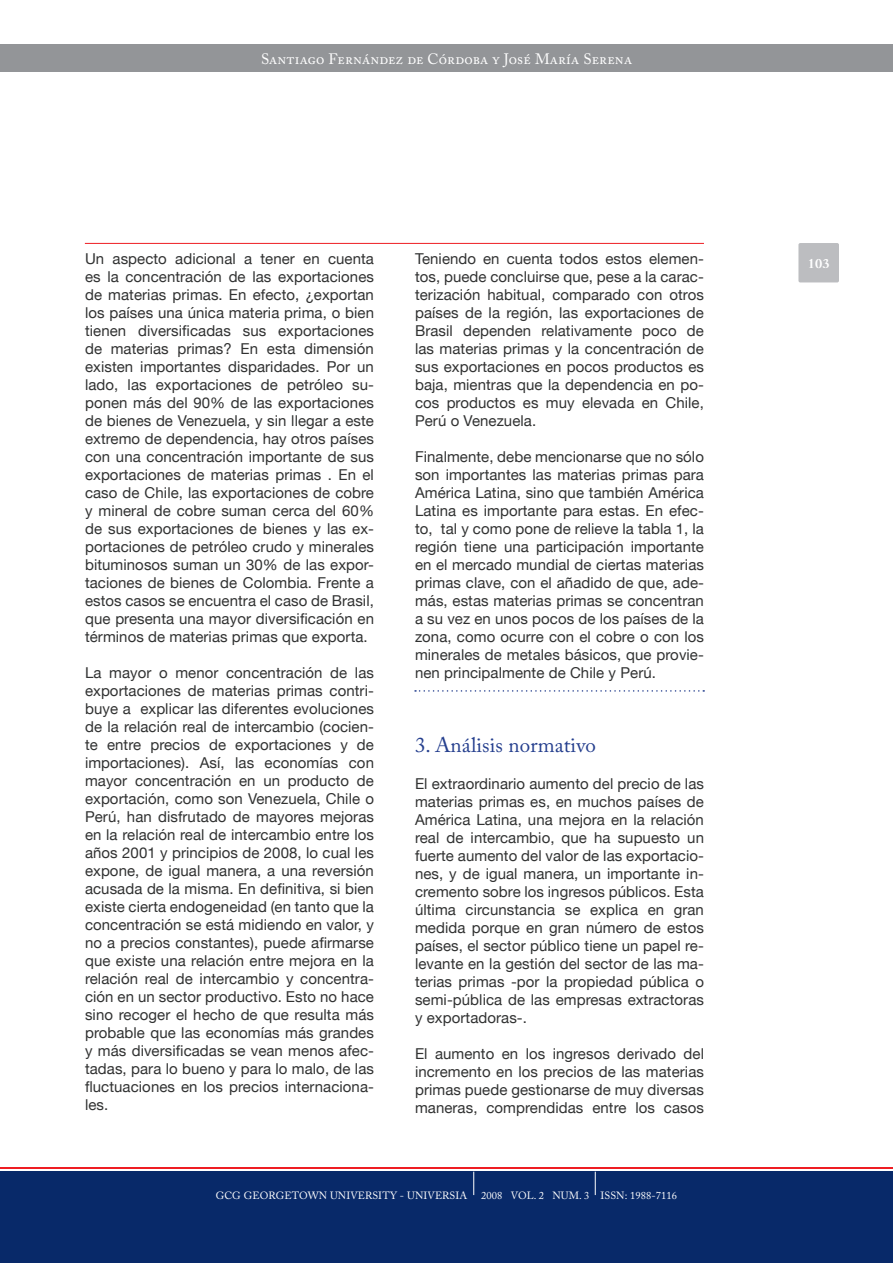
<style>
.page{position:relative;width:893px;height:1263px;background:#fff}
.page>*{position:absolute;margin:0;border:0;box-sizing:border-box;transform-origin:0 0}
.body{font:21px "Adobe Caslon Pro";color:#253f8e}
.body-2{font:15px/18px "Helvetica Neue";letter-spacing:.005em;color:#313232;text-align:justify}
.t1{font:15px "Adobe Caslon Pro";letter-spacing:.01em;color:#fff}
.t2{font:300 15px "Caslon";color:#fff}
.t3{font:10.5px "Adobe Caslon Pro";letter-spacing:.01em;color:#fff}
</style>
<div class="page">
<div style="left:0;top:1172px;width:893px;height:91px;background:#082969"></div>
<hr style="left:0;top:1167px;width:893px;height:1px;background:#ee1d23">
<div style="left:0;top:44px;width:893px;height:27px;background:#939598"></div>
<hr style="left:85px;top:243px;width:619px;height:1px;background:#ee1d23">
<div style="left:798px;top:243px;width:41px;height:39px;background:#bcbdc0;border-radius:2px"></div>
<svg style="left:473px;top:1172px;width:1px;height:23px"></svg>
<svg style="left:595px;top:1172px;width:1px;height:23px"></svg>
<svg style="left:415px;top:690px;width:289px;height:2px"></svg>
<p class="t1" style="left:261px;top:50px;width:372px">Santiago Fernández de Córdoba y José María Serena</p>
<p class="body-2" style="left:85px;top:250px;width:290px">Un aspecto adicional a tener en cuenta</p>
<p class="t2" style="left:808px;top:257px;width:23px">103</p>
<p class="body-2" style="left:85px;top:268px;width:290px">es la concentración de las exportaciones de materias primas. En efecto, ¿exportan los países una única materia prima, o bien tienen diversificadas sus exportaciones de materias primas? En esta dimensión existen importantes disparidades. Por un lado, las exportaciones de petróleo su&shy;ponen más del 90% de las exportaciones de bienes de Venezuela, y sin llegar a este extremo de dependencia, hay otros países con una concentración importante de sus exportaciones de materias primas . En el caso de Chile, las exportaciones de cobre y mineral de cobre suman cerca del 60% de sus exportaciones de bienes y las ex&shy;portaciones de petróleo crudo y minerales bituminosos suman un 30% de las expor&shy;taciones de bienes de Colombia. Frente a estos casos se encuentra el caso de Brasil, que presenta una mayor diversificación en términos de materias primas que exporta.</p>
<p class="body-2" style="left:85px;top:664px;width:290px">La mayor o menor concentración de las exportaciones de materias primas contri&shy;buye a explicar las diferentes evoluciones de la relación real de intercambio (cocien&shy;te entre precios de exportaciones y de importaciones). Así, las economías con mayor concentración en un producto de exportación, como son Venezuela, Chile o Perú, han disfrutado de mayores mejoras en la relación real de intercambio entre los años 2001 y principios de 2008, lo cual les expone, de igual manera, a una reversión acusada de la misma. En definitiva, si bien existe cierta endogeneidad (en tanto que la concentración se está midiendo en valor, y no a precios constantes), puede afirmarse que existe una relación entre mejora en la relación real de intercambio y concentra&shy;ción en un sector productivo. Esto no hace sino recoger el hecho de que resulta más probable que las economías más grandes y más diversificadas se vean menos afec&shy;tadas, para lo bueno y para lo malo, de las fluctuaciones en los precios internaciona&shy;les.</p>
<p class="body-2" style="left:415px;top:250px;width:290px">Teniendo en cuenta todos estos elemen&shy;tos, puede concluirse que, pese a la carac&shy;terización habitual, comparado con otros países de la región, las exportaciones de Brasil dependen relativamente poco de las materias primas y la concentración de sus exportaciones en pocos productos es baja, mientras que la dependencia en po&shy;cos productos es muy elevada en Chile, Perú o Venezuela.</p>
<p class="body-2" style="left:415px;top:448px;width:290px">Finalmente, debe mencionarse que no sólo son importantes las materias primas para América Latina, sino que también América Latina es importante para estas. En efec&shy;to, tal y como pone de relieve la tabla 1, la región tiene una participación importante en el mercado mundial de ciertas materias primas clave, con el añadido de que, ade&shy;más, estas materias primas se concentran a su vez en unos pocos de los países de la zona, como ocurre con el cobre o con los minerales de metales básicos, que provie&shy;nen principalmente de Chile y Perú.</p>
<p class="body" style="left:415px;top:732px;width:182px">3. Análisis normativo</p>
<p class="body-2" style="left:415px;top:775px;width:290px">El extraordinario aumento del precio de las materias primas es, en muchos países de América Latina, una mejora en la relación real de intercambio, que ha supuesto un fuerte aumento del valor de las exportacio&shy;nes, y de igual manera, un importante in&shy;cremento sobre los ingresos públicos. Esta última circunstancia se explica en gran medida porque en gran número de estos países, el sector público tiene un papel re&shy;levante en la gestión del sector de las ma&shy;terias primas -por la propiedad pública o semi-pública de las empresas extractoras y exportadoras-.</p>
<p class="body-2" style="left:415px;top:1045px;width:290px">El aumento en los ingresos derivado del incremento en los precios de las materias primas puede gestionarse de muy diversas maneras, comprendidas entre los casos</p>
<p class="t3" style="left:216px;top:1189px;width:253px">GCG GEORGETOWN UNIVERSITY - UNIVERSIA</p>
<p class="t3" style="left:481px;top:1189px;width:197px">2008 VOL. 2 NUM. 3 ISSN: 1988-7116</p>
</div>
